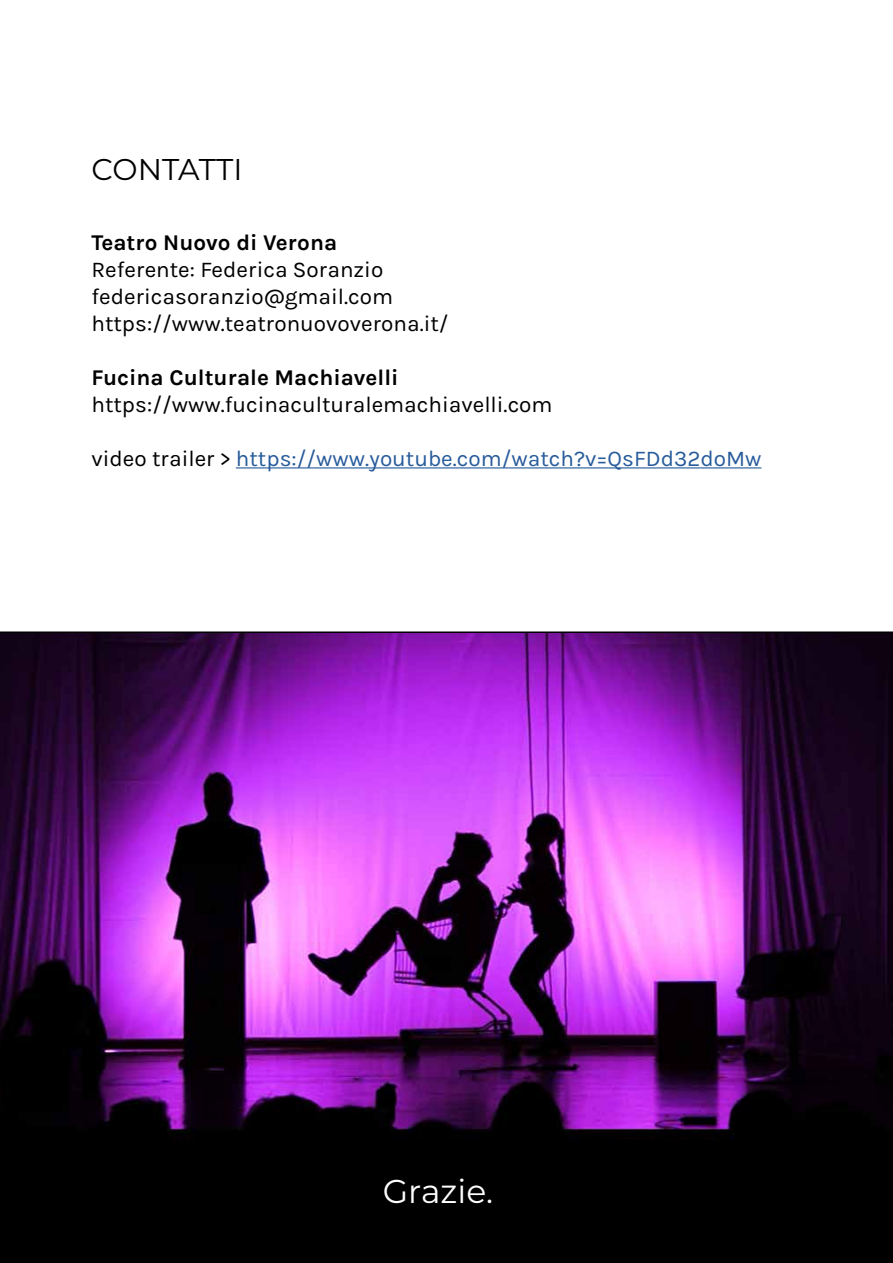
<style>
.page{position:relative;width:893px;height:1263px;background:#fff}
.page>*{position:absolute;margin:0;border:0;box-sizing:border-box;transform-origin:0 0}
.t1{font:33px "Montserrat";color:#fff}
.t2{font:30px "Montserrat";color:#000}
.t3{font:22.5px/27px "Karla";color:#000}
.t4{font:22.5px "Karla";color:#275b9b}
.t5{font:700 22.5px "Karla";color:#000}
.s1{color:#000}
</style>
<div class="page">
<hr style="left:236px;top:467px;width:525px;height:1px;background:#275b9b">
<svg style="left:0;top:631px;width:893px;height:632px;background:#4f195e"></svg>
<h2 class="t2" style="left:91px;top:149px;width:153px">CONTATTI</h2>
<p class="t5" style="left:91px;top:230px;width:247px">Teatro Nuovo di Verona</p>
<p class="t3" style="left:91px;top:257px;width:359px">Referente: Federica Soranzio federicasoranzio@gmail.com https://www.teatronuovoverona.it/</p>
<p class="t5" style="left:91px;top:365px;width:309px">Fucina Culturale Machiavelli</p>
<p class="t3" style="left:91px;top:392px;width:463px">https://www.fucinaculturalemachiavelli.com</p>
<p class="t4" style="left:91px;top:446px;width:671px"><span class="s1">video trailer &gt;</span> https://www.youtube.com/watch?v=QsFDd32doMw</p>
<h1 class="t1" style="left:383px;top:1169px;width:112px">Grazie.</h1>
</div>
